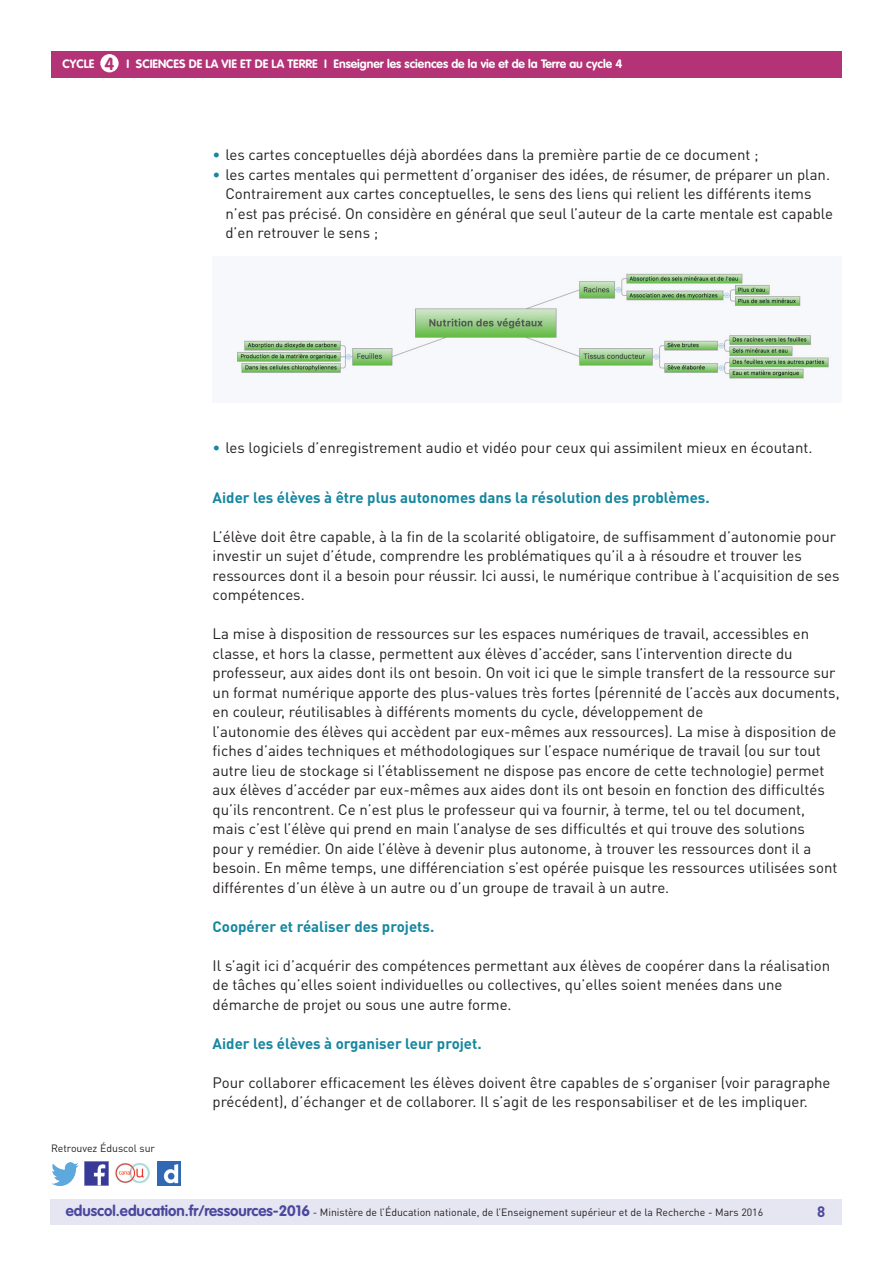
<style>
.page{position:relative;width:893px;height:1263px;background:#fff}
.page>*{position:absolute;margin:0;border:0;box-sizing:border-box;transform-origin:0 0}
.t1{font:15px/19.5px "DIN Pro";color:#231f20}
.t2{font:700 15px "DIN Pro";color:#16879f}
.t3{font:700 15px "DIN Pro";color:#4a489e}
.t4{font:700 12px "VAG Rounded Std";color:#fff}
.t5{font:10.5px "DIN Pro";color:#231f20}
.s1{font-size:17.25px;color:#b43376}
.s2{color:#16879f}
.s3{font-family:"VAG Rounded Std";font-weight:700;font-size:15px;color:#4a489e}
</style>
<div class="page">
<div style="left:50px;top:1199px;width:791px;height:26px;background:#e6e5f2"></div>
<div style="left:51px;top:51px;width:791px;height:27px;background:#b43376"></div>
<div style="left:100px;top:54px;width:19px;height:18px;background:#fff;border-radius:50%"></div>
<img style="left:85px;top:1162px;width:23px;height:23px">
<img style="left:51px;top:1163px;width:28px;height:22px">
<img style="left:158px;top:1162px;width:22px;height:23px">
<img style="left:115px;top:1163px;width:35px;height:21px">
<img style="left:234px;top:272px;width:597px;height:109px">
<p class="t4" style="left:63px;top:57px;width:8px">CYCLE</p>
<p class="t4" style="left:105px;top:57px;width:519px"><span class="s1">4</span> I Sciences de la vie et de la Terre I Enseigner les sciences de la vie et de la Terre au cycle 4</p>
<p class="t1" style="left:213px;top:145px;width:547px"><span class="s2">•</span> les cartes conceptuelles déjà abordées dans la première partie de ce document ;</p>
<p class="t1" style="left:225px;top:164px;width:609px;text-indent:-13px"><span class="s2">•</span> les cartes mentales qui permettent d’organiser des idées, de résumer, de préparer un plan.<br>Contrairement aux cartes conceptuelles, le sens des liens qui relient les différents items n’est pas précisé. On considère en général que seul l’auteur de la carte mentale est capable d’en retrouver le sens ;</p>
<p class="t5" style="left:51px;top:1141px;width:106px">Retrouvez Éduscol sur</p>
<p class="t1" style="left:213px;top:437px;width:601px"><span class="s2">•</span> les logiciels d’enregistrement audio et vidéo pour ceux qui assimilent mieux en écoutant.</p>
<p class="t2" style="left:213px;top:487px;width:499px">Aider les élèves à être plus autonomes dans la résolution des problèmes.</p>
<p class="t1" style="left:213px;top:526px;width:628px">L’élève doit être capable, à la fin de la scolarité obligatoire, de suffisamment d’autonomie pour investir un sujet d’étude, comprendre les problématiques qu’il a à résoudre et trouver les ressources dont il a besoin pour réussir. Ici aussi, le numérique contribue à l’acquisition de ses compétences.</p>
<p class="t1" style="left:213px;top:624px;width:629px">La mise à disposition de ressources sur les espaces numériques de travail, accessibles en classe, et hors la classe, permettent aux élèves d’accéder, sans l’intervention directe du professeur, aux aides dont ils ont besoin. On voit ici que le simple transfert de la ressource sur un format numérique apporte des plus-values très fortes (pérennité de l’accès aux documents, en couleur, réutilisables à différents moments du cycle, développement de<br>l’autonomie des élèves qui accèdent par eux-mêmes aux ressources). La mise à disposition de fiches d’aides techniques et méthodologiques sur l’espace numérique de travail (ou sur tout autre lieu de stockage si l’établissement ne dispose pas encore de cette technologie) permet aux élèves d’accéder par eux-mêmes aux aides dont ils ont besoin en fonction des difficultés qu’ils rencontrent. Ce n’est plus le professeur qui va fournir, à terme, tel ou tel document, mais c’est l’élève qui prend en main l’analyse de ses difficultés et qui trouve des solutions<br>pour y remédier. On aide l’élève à devenir plus autonome, à trouver les ressources dont il a besoin. En même temps, une différenciation s’est opérée puisque les ressources utilisées sont différentes d’un élève à un autre ou d’un groupe de travail à un autre.</p>
<p class="t2" style="left:213px;top:916px;width:223px">Coopérer et réaliser des projets.</p>
<p class="t1" style="left:213px;top:955px;width:619px">Il s’agit ici d’acquérir des compétences permettant aux élèves de coopérer dans la réalisation de tâches qu’elles soient individuelles ou collectives, qu’elles soient menées dans une démarche de projet ou sous une autre forme.</p>
<p class="t2" style="left:213px;top:1033px;width:271px">Aider les élèves à organiser leur projet.</p>
<p class="t1" style="left:213px;top:1072px;width:619px">Pour collaborer efficacement les élèves doivent être capables de s’organiser (voir paragraphe précédent), d’échanger et de collaborer. Il s’agit de les responsabiliser et de les impliquer.</p>
<p class="t5" style="left:66px;top:1205px;width:699px"><span class="s3">eduscol.education.fr/ressources-2016</span> - Ministère de l’Éducation nationale, de l’Enseignement supérieur et de la Recherche - Mars 2016</p>
<p class="t3" style="left:817px;top:1201px;width:10px">8</p>
</div>
